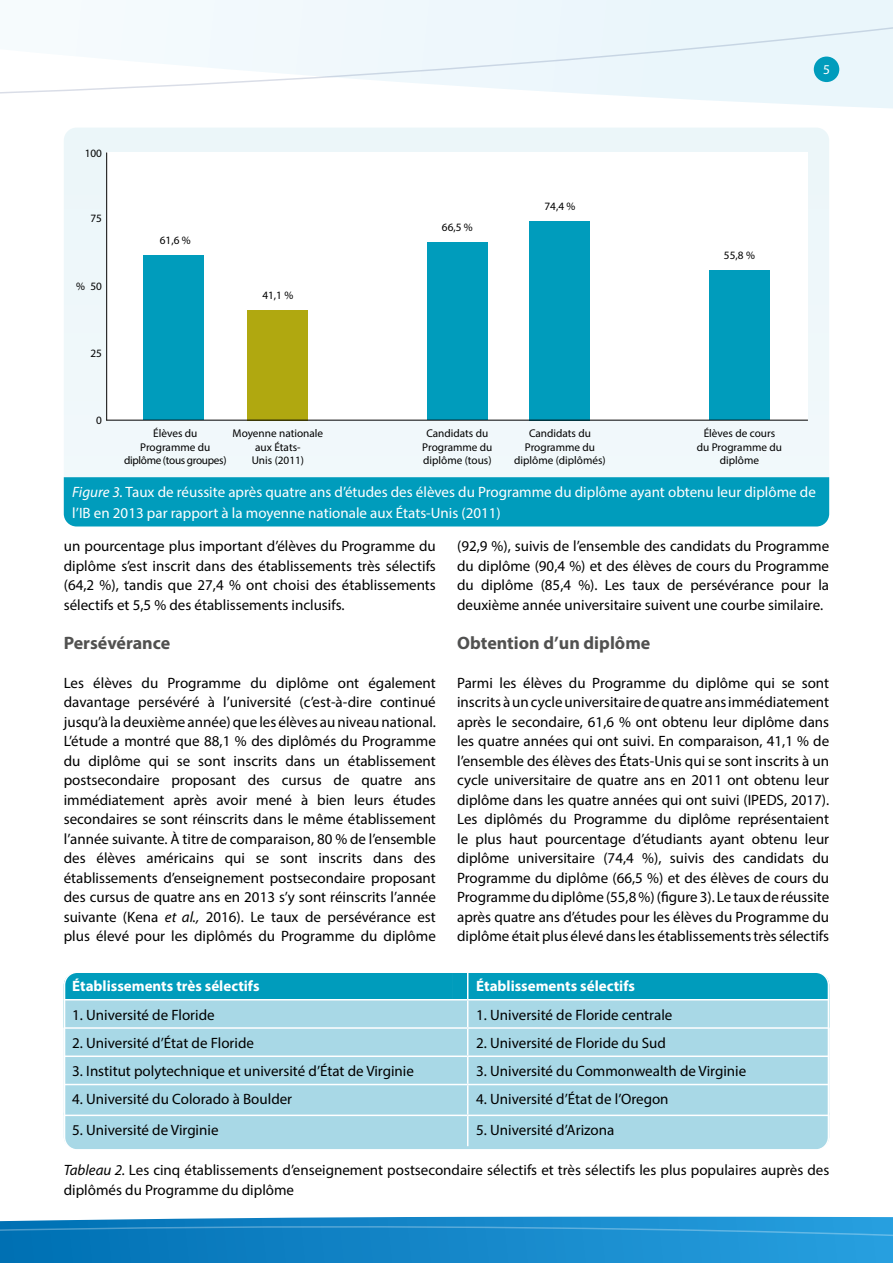
<style>
.page{position:relative;width:893px;height:1263px;background:#fff}
.page>*{position:absolute;margin:0;border:0;box-sizing:border-box;transform-origin:0 0}
.Body_text_-_Subhead{font:700 18px "Myriad Pro";color:#515150}
.Body_text_-_Paragrap{font:15px/19.5px "Myriad Pro";color:#000;text-align:justify}
.Text_within_table{font:15px "Myriad Pro";color:#000}
.Figure_caption_white{font:15px/21px "Myriad Pro";color:#fff}
.Text_within_table_wh{font:700 15px "Myriad Pro";color:#fff}
.t1{font:13.5px "Myriad Pro";color:#fff}
.Figure_text{font:11.25px/13.8px "Myriad Pro";color:#000;text-align:center}
.Figure_text-2{font:11.25px/13.8px "Myriad Pro";letter-spacing:-.02em;color:#000;text-align:center}
.s1{font-style:italic}
</style>
<div class="page">
<svg style="left:123px;top:0;width:770px;height:108px;fill:#eef7fc"></svg>
<svg style="left:0;top:26px;width:893px;height:78px"></svg>
<svg style="left:0;top:1217px;width:893px;height:46px;background:#1a8aca"></svg>
<svg style="left:67px;top:974px;width:759px;height:174px;background:#8fcfdf"></svg>
<hr style="left:467px;top:1116px;width:1px;height:30px;background:#fff">
<hr style="left:64px;top:999px;width:404px;height:1px;background:#fff">
<hr style="left:468px;top:999px;width:361px;height:1px;background:#fff">
<hr style="left:64px;top:1084px;width:404px;height:1px;background:#fff">
<hr style="left:468px;top:1084px;width:361px;height:1px;background:#fff">
<hr style="left:64px;top:1027px;width:404px;height:2px;background:#fff">
<hr style="left:468px;top:1027px;width:361px;height:2px;background:#fff">
<hr style="left:64px;top:1055px;width:404px;height:2px;background:#fff">
<hr style="left:468px;top:1055px;width:361px;height:2px;background:#fff">
<hr style="left:64px;top:1114px;width:404px;height:2px;background:#fff">
<hr style="left:468px;top:1114px;width:361px;height:2px;background:#fff">
<div style="left:64px;top:971px;width:765px;height:180px;border:2px solid #fff;border-radius:13px"></div>
<div style="left:64px;top:128px;width:765px;height:349px;background:#f1f8fb"></div>
<div style="left:64px;top:477px;width:765px;height:49px;background:#009cbc"></div>
<div style="left:106px;top:152px;width:702px;height:268px;background:#fff"></div>
<hr style="left:106px;top:152px;width:1px;height:268px;background:#000">
<div style="left:144px;top:255px;width:60px;height:165px;background:#009cbc"></div>
<div style="left:427px;top:242px;width:60px;height:178px;background:#009cbc"></div>
<div style="left:709px;top:271px;width:60px;height:149px;background:#009cbc"></div>
<div style="left:530px;top:221px;width:60px;height:199px;background:#009cbc"></div>
<div style="left:248px;top:310px;width:60px;height:110px;background:#b0a810"></div>
<hr style="left:106px;top:420px;width:702px;height:1px;background:#000">
<p class="t1" style="left:823px;top:61px;width:8px">5</p>
<p class="Figure_text" style="left:85px;top:146px;width:19px">100</p>
<p class="Figure_text" style="left:91px;top:211px;width:13px">75</p>
<p class="Figure_text" style="left:76px;top:279px;width:10px">%</p>
<p class="Figure_text" style="left:91px;top:279px;width:13px">50</p>
<p class="Figure_text" style="left:91px;top:346px;width:13px">25</p>
<p class="Figure_text" style="left:160px;top:233px;width:32px">61,6 %</p>
<p class="Figure_text" style="left:262px;top:288px;width:32px">41,1 %</p>
<p class="Figure_text" style="left:442px;top:220px;width:32px">66,5 %</p>
<p class="Figure_text" style="left:544px;top:199px;width:32px">74,4 %</p>
<p class="Figure_text" style="left:724px;top:248px;width:32px">55,8 %</p>
<p class="Figure_text" style="left:96px;top:413px;width:7px">0</p>
<p class="Figure_text-2" style="left:124px;top:426px;width:104px">Élèves du<br>Programme du diplôme (tous groupes)</p>
<p class="Figure_text" style="left:422px;top:426px;width:72px">Candidats du<br>Programme du diplôme (tous)</p>
<p class="Figure_text" style="left:233px;top:426px;width:92px">Moyenne nationale aux États-<br>Unis (2011)</p>
<p class="Figure_text" style="left:514px;top:426px;width:93px">Candidats du<br>Programme du diplôme (diplômés)</p>
<p class="Figure_text" style="left:697px;top:426px;width:87px">Élèves de cours du Programme du diplôme</p>
<p class="Figure_caption_white" style="left:72px;top:481px;width:745px"><span class="s1">Figure 3.</span> Taux de réussite après quatre ans d’études des élèves du Programme du diplôme ayant obtenu leur diplôme de l’IB en 2013 par rapport à la moyenne nationale aux États-Unis (2011)</p>
<p class="Body_text_-_Paragrap" style="left:64px;top:536px;width:374px">un pourcentage plus important d’élèves du Programme du diplôme s’est inscrit dans des établissements très sélectifs (64,2 %), tandis que 27,4 % ont choisi des établissements sélectifs et 5,5 % des établissements inclusifs.</p>
<p class="Body_text_-_Subhead" style="left:64px;top:631px;width:108px">Persévérance</p>
<p class="Body_text_-_Paragrap" style="left:64px;top:673px;width:374px">Les élèves du Programme du diplôme ont également davantage persévéré à l’université (c’est-à-dire continué jusqu’à la deuxième année) que les élèves au niveau national.<br>L’étude a montré que 88,1 % des diplômés du Programme du diplôme qui se sont inscrits dans un établissement postsecondaire proposant des cursus de quatre ans immédiatement après avoir mené à bien leurs études secondaires se sont réinscrits dans le même établissement l’année suivante. À titre de comparaison, 80 % de l’ensemble des élèves américains qui se sont inscrits dans des établissements d’enseignement postsecondaire proposant des cursus de quatre ans en 2013 s’y sont réinscrits l’année suivante (Kena <span class="s1">et al.,</span> 2016). Le taux de persévérance est plus élevé pour les diplômés du Programme du diplôme</p>
<p class="Body_text_-_Paragrap" style="left:457px;top:536px;width:374px">(92,9 %), suivis de l’ensemble des candidats du Programme du diplôme (90,4 %) et des élèves de cours du Programme du diplôme (85,4 %). Les taux de persévérance pour la deuxième année universitaire suivent une courbe similaire.</p>
<p class="Body_text_-_Subhead" style="left:457px;top:631px;width:195px">Obtention d’un diplôme</p>
<p class="Body_text_-_Paragrap" style="left:457px;top:673px;width:374px">Parmi les élèves du Programme du diplôme qui se sont inscrits à un cycle universitaire de quatre ans immédiatement après le secondaire, 61,6 % ont obtenu leur diplôme dans les quatre années qui ont suivi. En comparaison, 41,1 % de l’ensemble des élèves des États-Unis qui se sont inscrits à un cycle universitaire de quatre ans en 2011 ont obtenu leur diplôme dans les quatre années qui ont suivi (IPEDS, 2017).<br>Les diplômés du Programme du diplôme représentaient le plus haut pourcentage d’étudiants ayant obtenu leur diplôme universitaire (74,4 %), suivis des candidats du Programme du diplôme (66,5 %) et des élèves de cours du Programme du diplôme (55,8 %) (figure 3). Le taux de réussite après quatre ans d’études pour les élèves du Programme du diplôme était plus élevé dans les établissements très sélectifs</p>
<p class="Text_within_table_wh" style="left:72px;top:976px;width:189px">Établissements très sélectifs</p>
<p class="Text_within_table_wh" style="left:476px;top:976px;width:160px">Établissements sélectifs</p>
<p class="Text_within_table" style="left:72px;top:1005px;width:144px">1. Université de Floride</p>
<p class="Text_within_table" style="left:476px;top:1005px;width:198px">1. Université de Floride centrale</p>
<p class="Text_within_table" style="left:72px;top:1033px;width:183px">2. Université d’État de Floride</p>
<p class="Text_within_table" style="left:476px;top:1033px;width:191px">2. Université de Floride du Sud</p>
<p class="Text_within_table" style="left:72px;top:1062px;width:343px">3. Institut polytechnique et université d’État de Virginie</p>
<p class="Text_within_table" style="left:476px;top:1062px;width:271px">3. Université du Commonwealth de Virginie</p>
<p class="Text_within_table" style="left:72px;top:1090px;width:221px">4. Université du Colorado à Boulder</p>
<p class="Text_within_table" style="left:476px;top:1090px;width:194px">4. Université d’État de l’Oregon</p>
<p class="Text_within_table" style="left:72px;top:1121px;width:148px">5. Université de Virginie</p>
<p class="Text_within_table" style="left:476px;top:1121px;width:140px">5. Université d’Arizona</p>
<p class="Body_text_-_Paragrap" style="left:64px;top:1160px;width:767px"><span class="s1">Tableau 2.</span> Les cinq établissements d’enseignement postsecondaire sélectifs et très sélectifs les plus populaires auprès des diplômés du Programme du diplôme</p>
</div>
